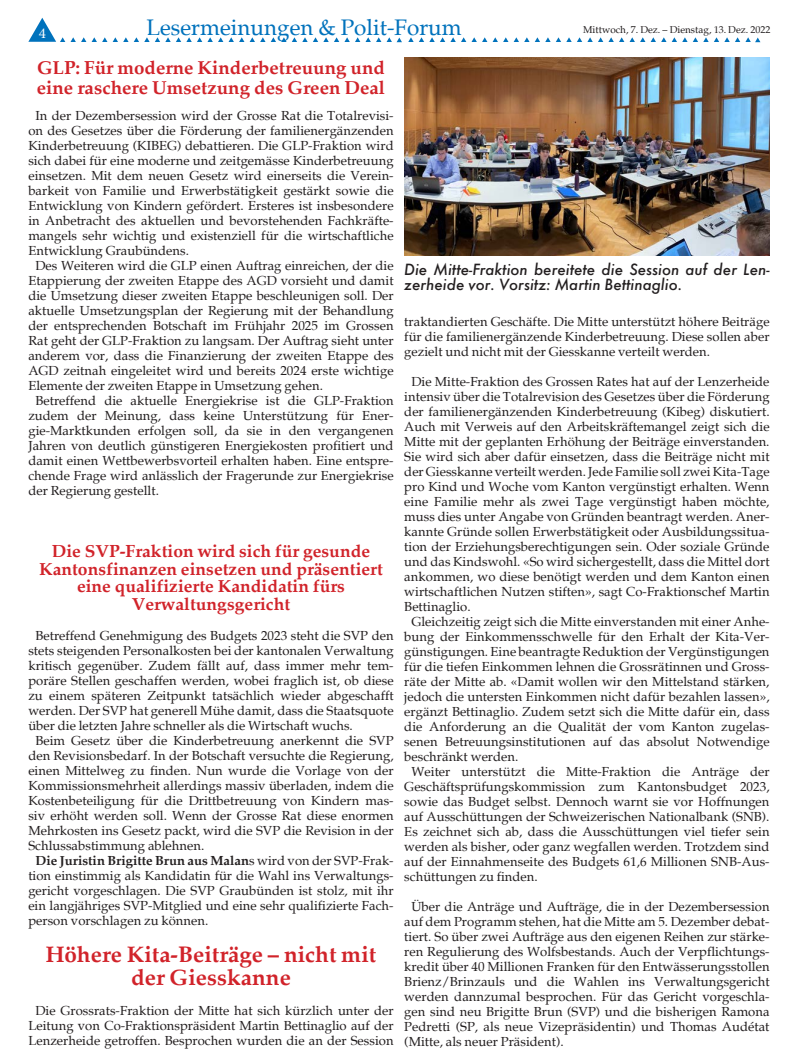
<style>
.page{position:relative;width:798px;height:1063px;background:#fff}
.page>*{position:absolute;margin:0;border:0;box-sizing:border-box;transform-origin:0 0}
.Lauftext{font:700 22.5px/22.5px "Palatia";color:#d1232a;text-align:center}
.Seitenrubrik{font:22.5px "Palatia";color:#0072bc}
.Lauftext-2{font:700 18.75px/20px "Palatia";color:#d1232a}
.Lauftext-3{font:700 17.5px/17.5px "Palatia";color:#d1232a;text-align:center}
.Lauftext-4{font:italic 500 15px/15px "Futura";color:#231f20}
.t1{font:15px "Minion Pro";color:#fff}
.Lauftext-5{font:13.12px/15px "Palatia";color:#231f20;text-align:justify}
.t2{font:10px "Palatia";color:#231f20}
.s1{font-weight:700}
</style>
<div class="page">
<svg style="left:113px;top:37px;width:15px;height:5px"></svg>
<svg style="left:134px;top:37px;width:15px;height:5px"></svg>
<svg style="left:155px;top:37px;width:152px;height:5px"></svg>
<svg style="left:313px;top:37px;width:15px;height:5px"></svg>
<svg style="left:334px;top:37px;width:15px;height:5px"></svg>
<svg style="left:28px;top:18px;width:79px;height:24px"></svg>
<svg style="left:355px;top:37px;width:47px;height:5px"></svg>
<svg style="left:408px;top:37px;width:47px;height:5px"></svg>
<svg style="left:461px;top:37px;width:15px;height:5px"></svg>
<svg style="left:482px;top:37px;width:15px;height:5px"></svg>
<svg style="left:503px;top:37px;width:152px;height:5px"></svg>
<svg style="left:661px;top:37px;width:15px;height:5px"></svg>
<svg style="left:682px;top:37px;width:15px;height:5px"></svg>
<svg style="left:703px;top:37px;width:57px;height:5px"></svg>
<img style="left:404px;top:58px;width:365px;height:197px">
<p class="t1" style="left:39px;top:23px;width:9px">4</p>
<p class="Seitenrubrik" style="left:146px;top:14px;width:317px">Lesermeinungen &amp; Polit-Forum</p>
<p class="t2" style="left:583px;top:23px;width:189px">Mittwoch, 7. Dez. – Dienstag, 13. Dez. 2022</p>
<p class="Lauftext-2" style="left:37px;top:58px;width:349px">GLP: Für moderne Kinderbetreuung und eine raschere Umsetzung des Green Deal</p>
<p class="Lauftext-5" style="left:28px;top:108px;width:366px;text-indent:7px">In der Dezembersession wird der Grosse Rat die Totalrevisi&shy;on des Gesetzes über die Förderung der familienergänzenden Kinderbetreuung (KIBEG) debattieren. Die GLP-Fraktion wird sich dabei für eine moderne und zeitgemässe Kinderbetreuung einsetzen. Mit dem neuen Gesetz wird einerseits die Verein&shy;barkeit von Familie und Erwerbstätigkeit gestärkt sowie die Entwicklung von Kindern gefördert. Ersteres ist insbesondere in Anbetracht des aktuellen und bevorstehenden Fachkräfte&shy;mangels sehr wichtig und existenziell für die wirtschaftliche Entwicklung Graubündens.</p>
<p class="Lauftext-5" style="left:28px;top:258px;width:367px;text-indent:7px">Des Weiteren wird die GLP einen Auftrag einreichen, der die Etappierung der zweiten Etappe des AGD vorsieht und damit die Umsetzung dieser zweiten Etappe beschleunigen soll. Der aktuelle Umsetzungsplan der Regierung mit der Behandlung der entsprechenden Botschaft im Frühjahr 2025 im Grossen Rat geht der GLP-Fraktion zu langsam. Der Auftrag sieht unter anderem vor, dass die Finanzierung der zweiten Etappe des AGD zeitnah eingeleitet wird und bereits 2024 erste wichtige Elemente der zweiten Etappe in Umsetzung gehen.</p>
<p class="Lauftext-5" style="left:28px;top:393px;width:366px;text-indent:7px">Betreffend die aktuelle Energiekrise ist die GLP-Fraktion zudem der Meinung, dass keine Unterstützung für Ener&shy;gie-Marktkunden erfolgen soll, da sie in den vergangenen Jahren von deutlich günstigeren Energiekosten profitiert und damit einen Wettbewerbsvorteil erhalten haben. Eine entspre&shy;chende Frage wird anlässlich der Fragerunde zur Energiekrise der Regierung gestellt.</p>
<p class="Lauftext-3" style="left:52px;top:542px;width:319px">Die SVP-Fraktion wird sich für gesunde</p>
<p class="Lauftext-3" style="left:39px;top:560px;width:345px">Kantonsfinanzen einsetzen und präsentiert eine qualifizierte Kandidatin fürs</p>
<p class="Lauftext-3" style="left:132px;top:595px;width:160px">Verwaltungsgericht</p>
<p class="Lauftext-5" style="left:28px;top:628px;width:366px;text-indent:7px">Betreffend Genehmigung des Budgets 2023 steht die SVP den stets steigenden Personalkosten bei der kantonalen Verwaltung kritisch gegenüber. Zudem fällt auf, dass immer mehr tem&shy;poräre Stellen geschaffen werden, wobei fraglich ist, ob diese zu einem späteren Zeitpunkt tatsächlich wieder abgeschafft werden. Der SVP hat generell Mühe damit, dass die Staatsquote über die letzten Jahre schneller als die Wirtschaft wuchs.</p>
<p class="Lauftext-5" style="left:28px;top:733px;width:367px;text-indent:7px">Beim Gesetz über die Kinderbetreuung anerkennt die SVP den Revisionsbedarf. In der Botschaft versuchte die Regierung, einen Mittelweg zu finden. Nun wurde die Vorlage von der Kommissionsmehrheit allerdings massiv überladen, indem die Kostenbeteiligung für die Drittbetreuung von Kindern mas&shy;siv erhöht werden soll. Wenn der Grosse Rat diese enormen Mehrkosten ins Gesetz packt, wird die SVP die Revision in der Schlussabstimmung ablehnen.</p>
<p class="Lauftext-5" style="left:28px;top:853px;width:366px;text-indent:7px"><span class="s1">Die Juristin Brigitte Brun aus Malan</span>s wird von der SVP-Frak&shy;tion einstimmig als Kandidatin für die Wahl ins Verwaltungs&shy;gericht vorgeschlagen. Die SVP Graubünden ist stolz, mit ihr ein langjähriges SVP-Mitglied und eine sehr qualifizierte Fach&shy;person vorschlagen zu können.</p>
<p class="Lauftext" style="left:46px;top:943px;width:332px">Höhere Kita-Beiträge – nicht mit der Giesskanne</p>
<p class="Lauftext-5" style="left:28px;top:1003px;width:366px;text-align:center">Die Grossrats-Fraktion der Mitte hat sich kürzlich unter der<br>Leitung von Co-Fraktionspräsident Martin Bettinaglio auf der<br>Lenzerheide getroffen. Besprochen wurden die an der Session</p>
<p class="Lauftext-4" style="left:404px;top:261px;width:366px">Die Mitte-Fraktion bereitete die Session auf der Len&shy;zerheide vor. Vorsitz: Martin Bettinaglio.</p>
<p class="Lauftext-5" style="left:404px;top:314px;width:366px">traktandierten Geschäfte. Die Mitte unterstützt höhere Beiträge für die familienergänzende Kinderbetreuung. Diese sollen aber gezielt und nicht mit der Giesskanne verteilt werden.</p>
<p class="Lauftext-5" style="left:404px;top:374px;width:367px;text-indent:7px">Die Mitte-Fraktion des Grossen Rates hat auf der Lenzerheide intensiv über die Totalrevision des Gesetzes über die Förderung der familienergänzenden Kinderbetreuung (Kibeg) diskutiert.<br>Auch mit Verweis auf den Arbeitskräftemangel zeigt sich die Mitte mit der geplanten Erhöhung der Beiträge einverstanden.<br>Sie wird sich aber dafür einsetzen, dass die Beiträge nicht mit der Giesskanne verteilt werden. Jede Familie soll zwei Kita-Tage pro Kind und Woche vom Kanton vergünstigt erhalten. Wenn eine Familie mehr als zwei Tage vergünstigt haben möchte, muss dies unter Angabe von Gründen beantragt werden. Aner&shy;kannte Gründe sollen Erwerbstätigkeit oder Ausbildungssitua&shy;tion der Erziehungsberechtigungen sein. Oder soziale Gründe und das Kindswohl. «So wird sichergestellt, dass die Mittel dort ankommen, wo diese benötigt werden und dem Kanton einen wirtschaftlichen Nutzen stiften», sagt Co-Fraktionschef Martin Bettinaglio.</p>
<p class="Lauftext-5" style="left:404px;top:614px;width:366px;text-indent:7px">Gleichzeitig zeigt sich die Mitte einverstanden mit einer Anhe&shy;bung der Einkommensschwelle für den Erhalt der Kita-Ver&shy;günstigungen. Eine beantragte Reduktion der Vergünstigungen für die tiefen Einkommen lehnen die Grossrätinnen und Gross&shy;räte der Mitte ab. «Damit wollen wir den Mittelstand stärken, jedoch die untersten Einkommen nicht dafür bezahlen lassen», ergänzt Bettinaglio. Zudem setzt sich die Mitte dafür ein, dass die Anforderung an die Qualität der vom Kanton zugelas&shy;senen Betreuungsinstitutionen auf das absolut Notwendige beschränkt werden.</p>
<p class="Lauftext-5" style="left:404px;top:764px;width:366px;text-indent:7px">Weiter unterstützt die Mitte-Fraktion die Anträge der Geschäftsprüfungskommission zum Kantonsbudget 2023, sowie das Budget selbst. Dennoch warnt sie vor Hoffnungen auf Ausschüttungen der Schweizerischen Nationalbank (SNB).<br>Es zeichnet sich ab, dass die Ausschüttungen viel tiefer sein werden als bisher, oder ganz wegfallen werden. Trotzdem sind auf der Einnahmenseite des Budgets 61,6 Millionen SNB-Aus&shy;schüttungen zu finden.</p>
<p class="Lauftext-5" style="left:404px;top:899px;width:367px;text-indent:7px">Über die Anträge und Aufträge, die in der Dezembersession auf dem Programm stehen, hat die Mitte am 5. Dezember debat&shy;tiert. So über zwei Aufträge aus den eigenen Reihen zur stärke&shy;ren Regulierung des Wolfsbestands. Auch der Verpflichtungs&shy;kredit über 40 Millionen Franken für den Entwässerungsstollen Brienz/Brinzauls und die Wahlen ins Verwaltungsgericht werden dannzumal besprochen. Für das Gericht vorgeschla&shy;gen sind neu Brigitte Brun (SVP) und die bisherigen Ramona Pedretti (SP, als neue Vizepräsidentin) und Thomas Audétat (Mitte, als neuer Präsident).</p>
</div>
